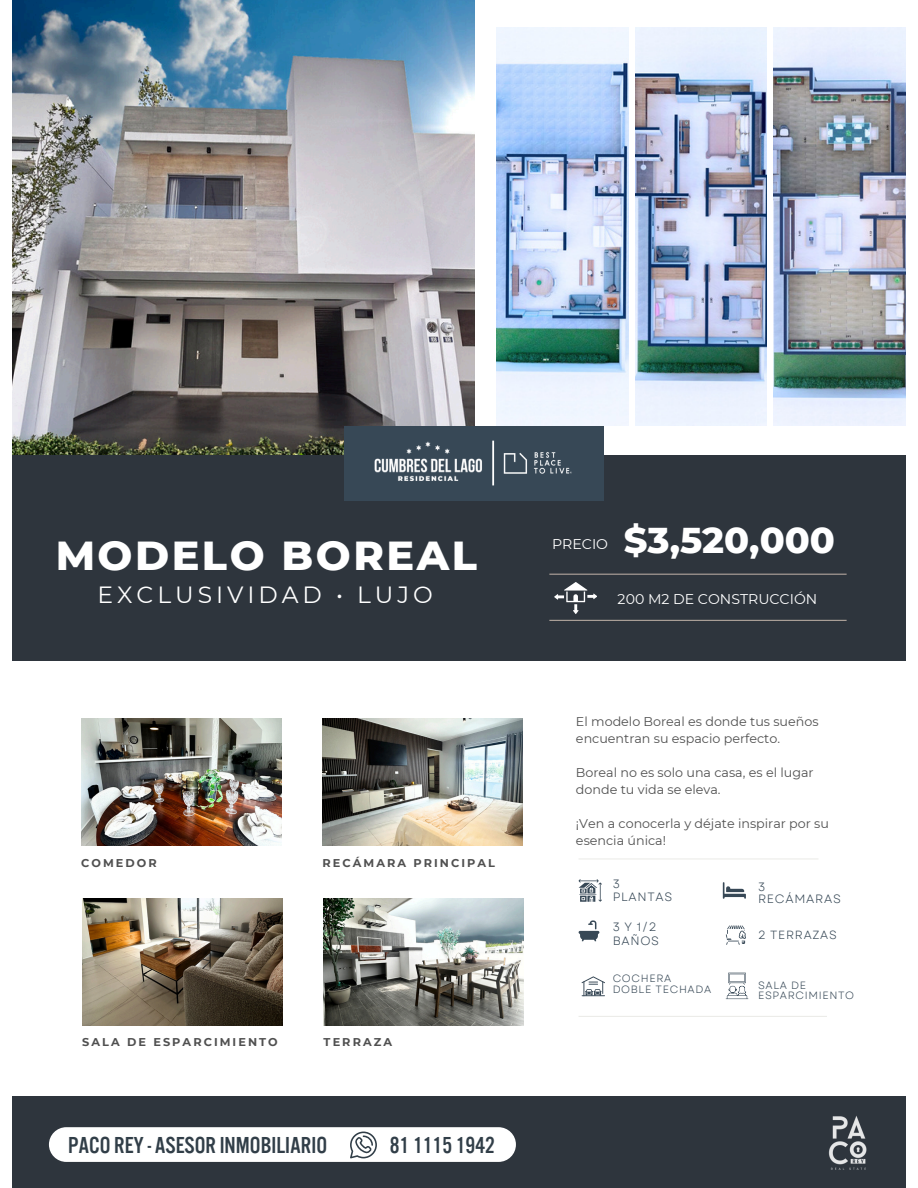
<style>
.page{position:relative;width:918px;height:1188px;background:#fff}
.page>*{position:absolute;margin:0;border:0;box-sizing:border-box;transform-origin:0 0}
.t1{font:800 41.4px "Montserrat";letter-spacing:.06em;color:#fff}
.t2{font:800 36.6px "Montserrat";color:#fff}
.t3{font:23.85px "Alternate Gothic Pro No 3";color:#313e48}
.t4{font:23.4px "Montserrat";letter-spacing:.17em;color:#fff}
.t5{font:14.1px "Montserrat";color:#fff}
.t6{font:12.75px/17px "Montserrat";color:#505050}
.t7{font:12px "Garet";letter-spacing:.06em;color:#374856}
.t8{font:11.85px "Garet";letter-spacing:.06em;color:#374856}
.t9{font:700 11.25px "Montserrat";letter-spacing:.185em;color:#505050}
.t10{font:10.5px "Garet";letter-spacing:.06em;color:#374856}
</style>
<div class="page">
<img style="left:81px;top:719px;width:200px;height:127px">
<img style="left:82px;top:898px;width:201px;height:127px">
<img style="left:322px;top:719px;width:201px;height:127px">
<img style="left:324px;top:898px;width:200px;height:127px">
<img style="left:12px;top:0;width:463px;height:455px">
<div style="left:12px;top:1096px;width:894px;height:92px;background:#2e353d"></div>
<hr style="left:579px;top:1016px;width:248px;height:1px;background:#ecece9">
<hr style="left:579px;top:858px;width:239px;height:2px;background:#ecece9">
<svg style="left:579px;top:879px;width:23px;height:23px"></svg>
<svg style="left:723px;top:882px;width:23px;height:17px"></svg>
<svg style="left:579px;top:920px;width:20px;height:21px"></svg>
<svg style="left:582px;top:976px;width:23px;height:20px"></svg>
<div style="left:49px;top:1127px;width:467px;height:35px;background:#fff;border-radius:17px"></div>
<svg style="left:350px;top:1132px;width:27px;height:26px"></svg>
<img style="left:828px;top:1116px;width:39px;height:54px">
<div style="left:12px;top:455px;width:894px;height:205px;background:#2e353d"></div>
<hr style="left:549px;top:620px;width:298px;height:1px;background:#b2a69d">
<hr style="left:549px;top:574px;width:298px;height:1px;background:#b2a69d">
<svg style="left:554px;top:582px;width:43px;height:32px"></svg>
<div style="left:345px;top:426px;width:259px;height:74px;background:#374856"></div>
<img style="left:374px;top:441px;width:108px;height:41px">
<img style="left:494px;top:441px;width:78px;height:44px">
<hr style="left:492px;top:441px;width:2px;height:44px;background:#fff">
<svg style="left:726px;top:926px;width:20px;height:19px"></svg>
<svg style="left:726px;top:973px;width:22px;height:26px"></svg>
<img style="left:496px;top:28px;width:132px;height:398px">
<img style="left:635px;top:28px;width:132px;height:398px">
<img style="left:774px;top:28px;width:131px;height:398px">
<p class="t1" style="left:56px;top:530px;width:423px">MODELO BOREAL</p>
<p class="t4" style="left:98px;top:580px;width:337px">EXCLUSIVIDAD • LUJO</p>
<h6 class="t9" style="left:81px;top:856px;width:77px">COMEDOR</h6>
<h6 class="t9" style="left:322px;top:856px;width:174px">RECÁMARA PRINCIPAL</h6>
<h6 class="t9" style="left:82px;top:1035px;width:197px">SALA DE ESPARCIMIENTO</h6>
<h5 class="t9" style="left:324px;top:1035px;width:70px">TERRAZA</h5>
<p class="t3" style="left:68px;top:1133px;width:261px">PACO REY - ASESOR INMOBILIARIO</p>
<h3 class="t3" style="left:390px;top:1133px;width:107px">81 1115 1942</h3>
<p class="t5" style="left:552px;top:535px;width:57px">PRECIO</p>
<p class="t2" style="left:624px;top:517px;width:213px">$3,520,000</p>
<p class="t5" style="left:618px;top:590px;width:201px">200 M2 DE CONSTRUCCIÓN</p>
<h5 class="t6" style="left:576px;top:713px;width:244px">El modelo Boreal es donde tus sueños encuentran su espacio perfecto.</h5>
<h5 class="t6" style="left:576px;top:764px;width:239px">Boreal no es solo una casa, es el lugar donde tu vida se eleva.</h5>
<p class="t6" style="left:576px;top:815px;width:255px">¡Ven a conocerla y déjate inspirar por su esencia única!</p>
<p class="t7" style="left:613px;top:875px;width:9px">3</p>
<p class="t7" style="left:613px;top:888px;width:61px">PLANTAS</p>
<p class="t7" style="left:758px;top:878px;width:9px">3</p>
<p class="t7" style="left:758px;top:890px;width:84px">RECÁMARAS</p>
<h4 class="t7" style="left:613px;top:918px;width:45px">3 Y 1/2</h4>
<h6 class="t7" style="left:613px;top:932px;width:48px">BAÑOS</h6>
<h1 class="t10" style="left:613px;top:971px;width:60px">COCHERA</h1>
<p class="t10" style="left:613px;top:982px;width:100px">DOBLE TECHADA</p>
<p class="t8" style="left:758px;top:926px;width:80px">2 TERRAZAS</p>
<p class="t10" style="left:758px;top:977px;width:50px">SALA DE</p>
<p class="t10" style="left:758px;top:988px;width:98px">ESPARCIMIENTO</p>
</div>
